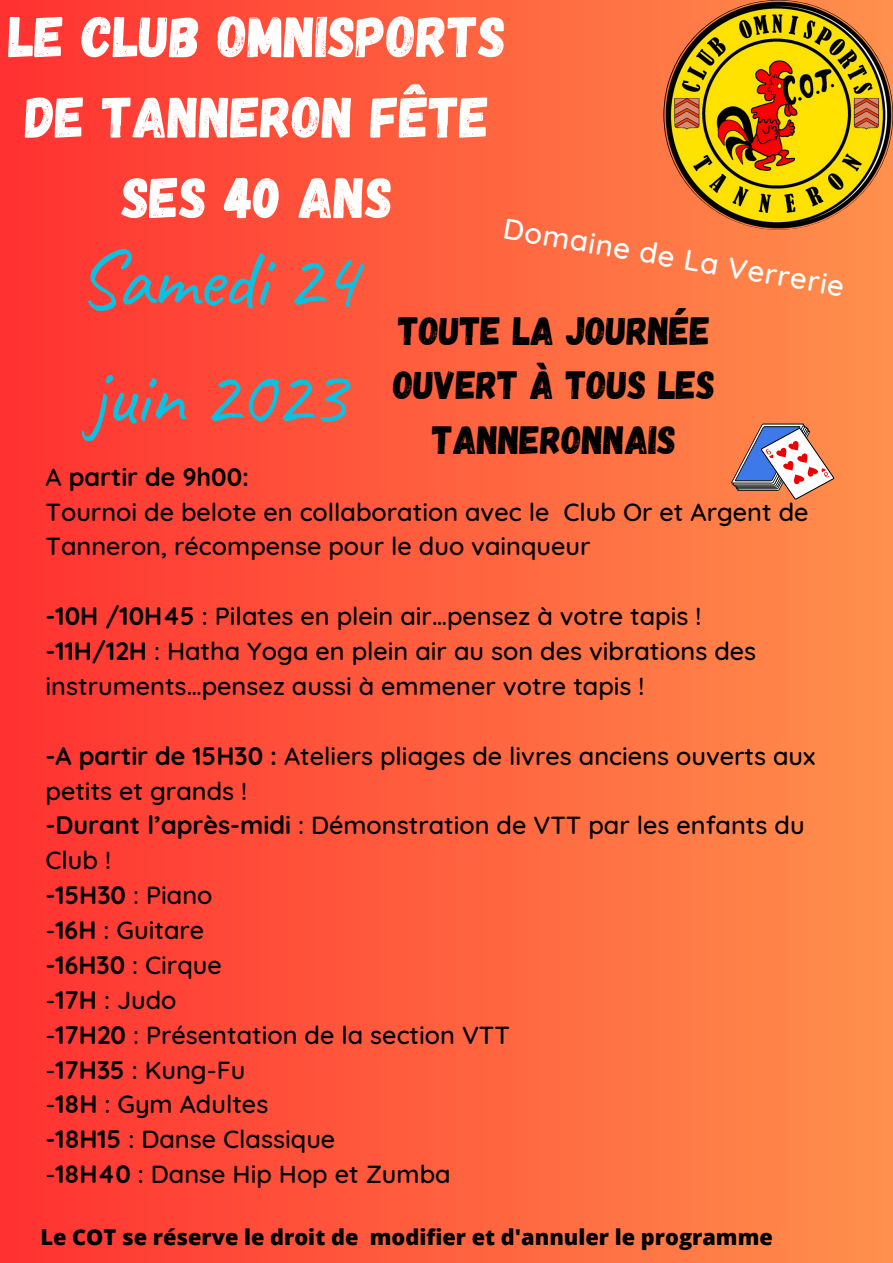
<style>
.page{position:relative;width:893px;height:1263px;background:#fff}
.page>*{position:absolute;margin:0;border:0;box-sizing:border-box;transform-origin:0 0}
.t1{font:83.18px/116.5px "Caveat";letter-spacing:-.02em;color:#0cc0df}
.t2{font:57.75px/80.4px "Gagalin";color:#fff;text-align:center}
.t3{font:39.38px/54.6px "Gagalin";color:#000;text-align:center}
.t4{font:500 29.33px "Quicksand";color:#fff}
.t5{font:500 25.2px/34.9px "Quicksand";color:#000}
.t6{font:700 25.2px "Quicksand";color:#000}
.t7{font:800 21.75px "Open Sans";color:#000}
.s1{font-weight:500}
.s2{font-weight:700}
</style>
<div class="page">
<div style="left:0;top:0;width:893px;height:1263px;background:linear-gradient(to right,#ff3131,#ff904d)"></div>
<img style="left:663px;top:0;width:230px;height:230px;border-radius:50%">
<svg style="left:731px;top:424px;width:103px;height:76px"></svg>
<p class="t2" style="left:9px;top:-6px;width:499px">LE CLUB OMNISPORTS<br>DE TANNERON FÊTE<br>SES 40 ANS</p>
<p class="t1" style="left:77px;top:221px;width:282px">Samedi 24 juin 2023</p>
<p class="t4" style="left:507px;top:208px;width:347px;rotate:10deg">Domaine de La Verrerie</p>
<p class="t3" style="left:398px;top:301px;width:313px">TOUTE LA JOURNÉE</p>
<p class="t3" style="left:393px;top:356px;width:323px">OUVERT À TOUS LES<br>TANNERONNAIS</p>
<p class="t6" style="left:46px;top:460px;width:205px"><span class="s1">A</span> partir de 9h00:</p>
<p class="t5" style="left:46px;top:494px;width:764px">Tournoi de belote en collaboration avec le Club Or et Argent de<br>Tanneron, récompense pour le duo vainqueur</p>
<p class="t5" style="left:46px;top:598px;width:657px"><span class="s2">-10H /10H45</span> : Pilates en plein air…pensez à votre tapis !</p>
<p class="t5" style="left:46px;top:633px;width:712px"><span class="s2">-11H/12H</span> : Hatha Yoga en plein air au son des vibrations des instruments…pensez aussi à emmener votre tapis !</p>
<p class="t5" style="left:46px;top:738px;width:771px"><span class="s2">-A partir de 15H30 :</span> Ateliers pliages de livres anciens ouverts aux petits et grands !</p>
<p class="t5" style="left:46px;top:807px;width:760px"><span class="s2">-Durant l’après-midi</span> : Démonstration de VTT par les enfants du<br>Club !</p>
<p class="t6" style="left:46px;top:879px;width:168px">-15H30 <span class="s1">: Piano</span></p>
<p class="t5" style="left:46px;top:912px;width:160px">-<span class="s2">16H</span> : Guitare</p>
<p class="t5" style="left:46px;top:947px;width:178px"><span class="s2">-16H30</span> : Cirque</p>
<p class="t5" style="left:46px;top:982px;width:132px">-<span class="s2">17H</span> : Judo</p>
<p class="t5" style="left:46px;top:1017px;width:466px">-<span class="s2">17H20</span> : Présentation de la section VTT</p>
<p class="t5" style="left:46px;top:1052px;width:201px">-<span class="s2">17H35</span> : Kung-Fu</p>
<p class="t5" style="left:46px;top:1086px;width:224px">-<span class="s2">18H</span> : Gym Adultes</p>
<p class="t5" style="left:46px;top:1121px;width:291px"><span class="s2">-18H15</span> : Danse Classique</p>
<p class="t5" style="left:46px;top:1156px;width:407px">-<span class="s2">18H40</span> : Danse Hip Hop et Zumba</p>
<p class="t7" style="left:40px;top:1222px;width:734px">Le COT se réserve le droit de modifier et d'annuler le programme</p>
</div>
